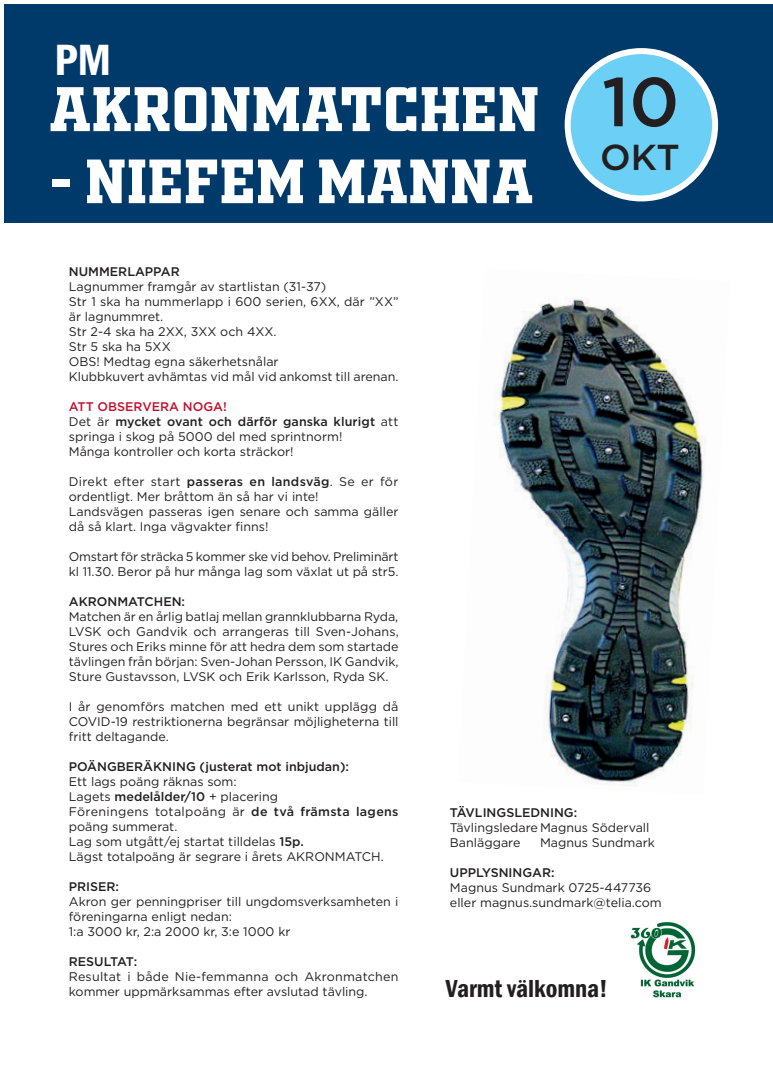
<style>
.page{position:relative;width:773px;height:1081px;background:#fff}
.page>*{position:absolute;margin:0;border:0;box-sizing:border-box;transform-origin:0 0}
.t1{font:500 69.12px "Gotham";color:#231f20}
.t2{font:60.5px "OLDSPORT02 ATHLETICNCV";color:#fff}
.t3{font:60px "OLDSPORT02 ATHLETICNCV";color:#fff}
.t4{font:600 condensed 45px "Franklin Gothic";color:#fff}
.t5{font:500 36px "Gotham";color:#231f20}
.t6{font:600 condensed 25.38px "Franklin Gothic";color:#231f20}
.t7{font:12.5px/15px "Gotham";color:#231f20}
.t8{font:500 12.5px "Gotham";color:#231f20}
.s1{font-weight:500;color:#c3102e}
.s2{font-weight:500}
</style>
<div class="page">
<img style="left:630px;top:922px;width:66px;height:76px">
<div style="left:5px;top:4px;width:767px;height:218px;background:#003a6a"></div>
<div style="left:567px;top:51px;width:148px;height:147px;background:#6bcff6;border-radius:50%"></div>
<div style="left:564px;top:48px;width:154px;height:153px;border:6px solid #fff;border-radius:50%"></div>
<img style="left:495px;top:298px;width:210px;height:488px">
<h3 class="t4" style="left:54px;top:30px;width:58px">PM</h3>
<h2 class="t2" style="left:49px;top:65px;width:492px">AKRONMATCHEN</h2>
<h3 class="t3" style="left:49px;top:138px;width:486px">- NIEFEM MANNA</h3>
<h1 class="t1" style="left:601px;top:57px;width:79px">10</h1>
<h3 class="t5" style="left:600px;top:133px;width:81px">OKT</h3>
<p class="t8" style="left:69px;top:263px;width:112px">NUMMERLAPPAR</p>
<p class="t7" style="left:69px;top:278px;width:331px">Lagnummer framgår av startlistan (31-37)<br>Str 1 ska ha nummerlapp i 600 serien, 6XX, där ”XX” är lagnummret.<br>Str 2-4 ska ha 2XX, 3XX och 4XX.<br>Str 5 ska ha 5XX<br>OBS! Medtag egna säkerhetsnålar<br>Klubbkuvert avhämtas vid mål vid ankomst till arenan.</p>
<p class="t7" style="left:69px;top:398px;width:331px"><span class="s1">ATT OBSERVERA NOGA!<br></span>Det är <span class="s2">mycket ovant och därför ganska klurigt</span> att springa i skog på 5000 del med sprintnorm!<br>Många kontroller och korta sträckor!</p>
<p class="t7" style="left:69px;top:473px;width:331px">Direkt efter start <span class="s2">passeras en landsväg</span>. Se er för ordentligt. Mer bråttom än så har vi inte!<br>Landsvägen passeras igen senare och samma gäller då så klart. Inga vägvakter finns!</p>
<p class="t7" style="left:69px;top:548px;width:331px">Omstart för sträcka 5 kommer ske vid behov. Preliminärt kl 11.30. Beror på hur många lag som växlat ut på str5.</p>
<p class="t8" style="left:69px;top:593px;width:118px">AKRONMATCHEN:</p>
<p class="t7" style="left:69px;top:608px;width:331px;text-align:justify">Matchen är en årlig batlaj mellan grannklubbarna Ryda, LVSK och Gandvik och arrangeras till Sven-Johans, Stures och Eriks minne för att hedra dem som startade tävlingen från början: Sven-Johan Persson, IK Gandvik, Sture Gustavsson, LVSK och Erik Karlsson, Ryda SK.</p>
<p class="t7" style="left:69px;top:698px;width:331px;text-align:justify">I år genomförs matchen med ett unikt upplägg då COVID-19 restriktionerna begränsar möjligheterna till fritt deltagande.</p>
<p class="t8" style="left:69px;top:758px;width:281px">POÄNGBERÄKNING (justerat mot inbjudan):</p>
<p class="t7" style="left:69px;top:773px;width:331px">Ett lags poäng räknas som:<br>Lagets <span class="s2">medelålder/10</span> + placering<br>Föreningens totalpoäng är <span class="s2">de två främsta lagens </span>poäng summerat.<br>Lag som utgått/ej startat tilldelas <span class="s2">15p.<br></span>Lägst totalpoäng är segrare i årets AKRONMATCH.</p>
<p class="t8" style="left:69px;top:878px;width:52px">PRISER:</p>
<p class="t7" style="left:69px;top:893px;width:331px">Akron ger penningpriser till ungdomsverksamheten i föreningarna enligt nedan:<br>1:a 3000 kr, 2:a 2000 kr, 3:e 1000 kr</p>
<p class="t8" style="left:69px;top:953px;width:70px">RESULTAT:</p>
<p class="t7" style="left:69px;top:968px;width:331px">Resultat i både Nie-femmanna och Akronmatchen kommer uppmärksammas efter avslutad tävling.</p>
<p class="t8" style="left:450px;top:804px;width:129px">TÄVLINGSLEDNING:</p>
<p class="t7" style="left:450px;top:820px;width:201px">Tävlingsledare Magnus Södervall<br>Banläggare</p>
<p class="t7" style="left:540px;top:835px;width:116px">Magnus Sundmark</p>
<p class="t8" style="left:450px;top:864px;width:106px">UPPLYSNINGAR:</p>
<p class="t7" style="left:450px;top:880px;width:213px">Magnus Sundmark 0725-447736 eller magnus.sundmark@telia.com</p>
<h3 class="t6" style="left:446px;top:972px;width:163px">Varmt välkomna!</h3>
</div>
